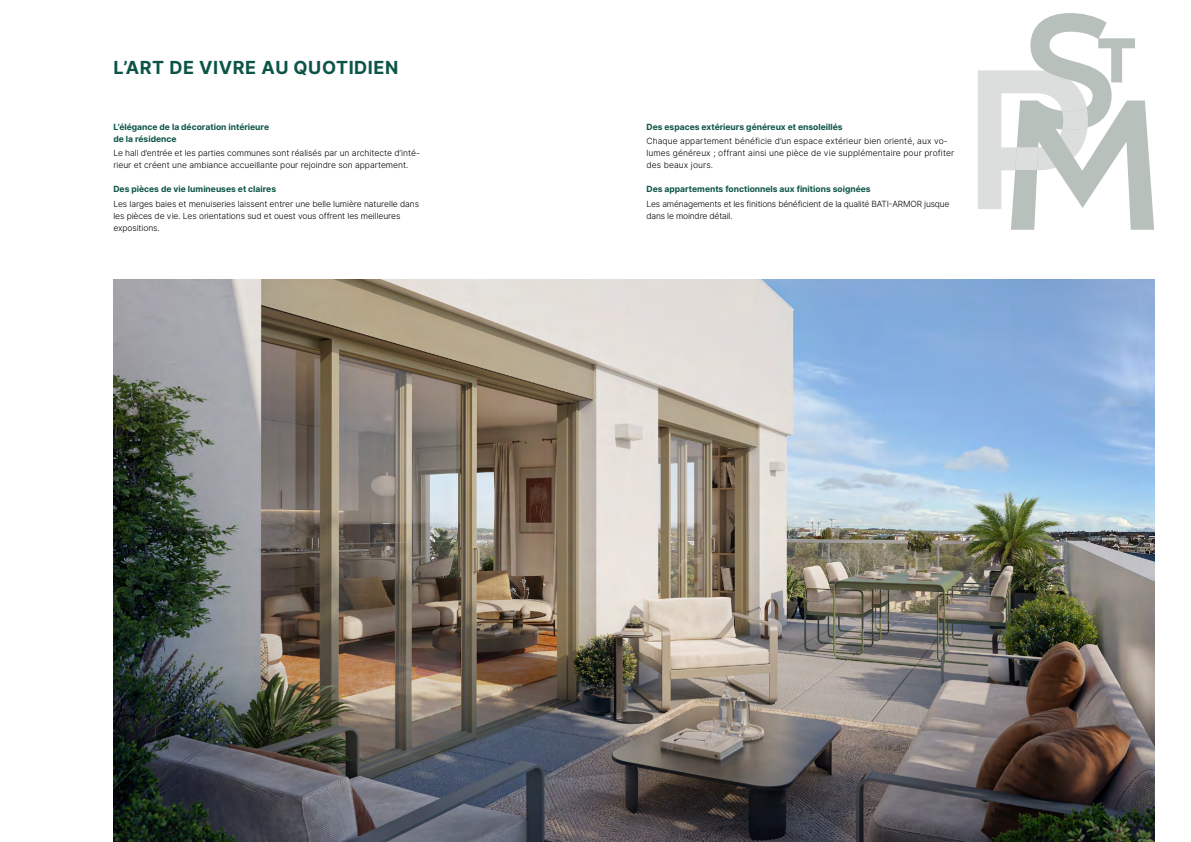
<style>
.page{position:relative;width:1191px;height:842px;background:#fff}
.page>*{position:absolute;margin:0;border:0;box-sizing:border-box;transform-origin:0 0}
.t1{font:700 18px "Inter";letter-spacing:.03em;color:#0c5447}
.t2{font:8.5px/12px "Inter Light BETA";letter-spacing:-.01em;color:#000}
.t3{font:700 8.5px/12px "Inter";color:#0c5447}
.t4{font:8.5px/12px "Inter Light BETA";letter-spacing:.01em;color:#000}
</style>
<div class="page">
<img style="left:113px;top:279px;width:1041px;height:563px">
<svg style="left:978px;top:13px;width:176px;height:217px"></svg>
<h1 class="t1" style="left:113px;top:54px;width:286px">L’ART DE VIVRE AU QUOTIDIEN</h1>
<p class="t3" style="left:113px;top:121px;width:157px">L’élégance de la décoration intérieure de la résidence</p>
<p class="t2" style="left:113px;top:147px;width:308px">Le hall d’entrée et les parties communes sont réalisés par un architecte d’inté&shy;rieur et créent une ambiance accueillante pour rejoindre son appartement.</p>
<p class="t3" style="left:113px;top:183px;width:164px">Des pièces de vie lumineuses et claires</p>
<p class="t2" style="left:113px;top:198px;width:307px">Les larges baies et menuiseries laissent entrer une belle lumière naturelle dans les pièces de vie. Les orientations sud et ouest vous offrent les meilleures expositions.</p>
<p class="t3" style="left:646px;top:121px;width:198px">Des espaces extérieurs généreux et ensoleillés</p>
<p class="t4" style="left:646px;top:135px;width:309px">Chaque appartement bénéficie d’un espace extérieur bien orienté, aux vo&shy;lumes généreux ; offrant ainsi une pièce de vie supplémentaire pour profiter des beaux jours.</p>
<p class="t3" style="left:646px;top:183px;width:226px">Des appartements fonctionnels aux finitions soignées</p>
<p class="t2" style="left:646px;top:198px;width:304px">Les aménagements et les finitions bénéficient de la qualité BATI-ARMOR jusque dans le moindre détail.</p>
</div>
